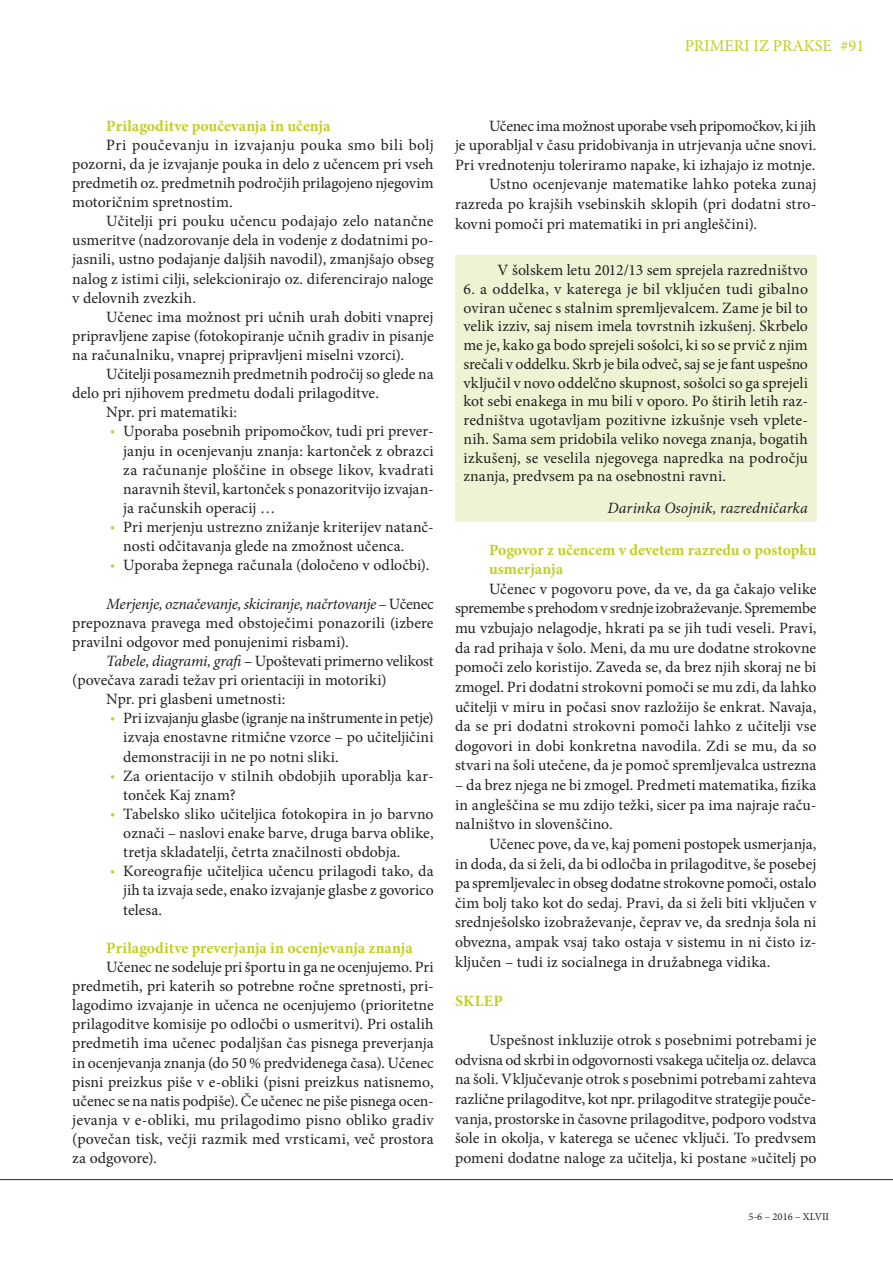
<style>
.page{position:relative;width:893px;height:1263px;background:#fff}
.page>*{position:absolute;margin:0;border:0;box-sizing:border-box;transform-origin:0 0}
.t1{font:16.5px "Minion Pro";color:#c1ce23}
.t2{font:15.75px/19px "Minion Pro";color:#231f20;text-align:justify}
.t3{font:700 15.75px/19.6px "Minion Pro";letter-spacing:.005em;color:#c1ce23}
.t4{font:15.75px "Minion Pro";letter-spacing:-.02em;color:#231f20}
.t5{font:italic 15.75px "Minion Pro";color:#231f20}
.t6{font:10.5px "Minion Pro";color:#231f20}
.s1{font-family:"Myriad Pro";color:#c1ce23}
.s2{font-style:italic}
</style>
<div class="page">
<hr style="left:0;top:1179px;width:893px;height:1px;background:#231f20">
<div style="left:455px;top:255px;width:361px;height:266px;background:#f0f3d3"></div>
<p class="t1" style="left:685px;top:35px;width:181px">PRIMERI IZ PRAKSE #91</p>
<p class="t3" style="left:106px;top:115px;width:226px">Prilagoditve poučevanja in učenja</p>
<p class="t2" style="left:72px;top:135px;width:363px;text-indent:34px">Pri poučevanju in izvajanju pouka smo bili bolj pozorni, da je izvajanje pouka in delo z učencem pri vseh predmetih oz. predmetnih področjih prilagojeno njegovim motoričnim spretnostim.</p>
<p class="t2" style="left:72px;top:212px;width:363px;text-indent:34px">Učitelji pri pouku učencu podajajo zelo natančne usmeritve (nadzorovanje dela in vodenje z dodatnimi po&shy;jasnili, ustno podajanje daljših navodil), zmanjšajo obseg nalog z istimi cilji, selekcionirajo oz. diferencirajo naloge v delovnih zvezkih.</p>
<p class="t2" style="left:72px;top:307px;width:363px;text-indent:34px">Učenec ima možnost pri učnih urah dobiti vnaprej pripravljene zapise (fotokopiranje učnih gradiv in pisanje na računalniku, vnaprej pripravljeni miselni vzorci).</p>
<p class="t2" style="left:106px;top:365px;width:329px">Učitelji posameznih predmetnih področij so glede na</p>
<p class="t2" style="left:72px;top:384px;width:308px">delo pri njihovem predmetu dodali prilagoditve.</p>
<p class="t2" style="left:106px;top:403px;width:132px">Npr. pri matematiki:</p>
<p class="t2" style="left:123px;top:422px;width:312px;text-indent:-13px"><span class="s1">•</span> Uporaba posebnih pripomočkov, tudi pri prever&shy;janju in ocenjevanju znanja: kartonček z obrazci za računanje ploščine in obsege likov, kvadrati naravnih števil, kartonček s ponazoritvijo izvajan&shy;ja računskih operacij …</p>
<p class="t2" style="left:123px;top:518px;width:312px;text-indent:-13px"><span class="s1">•</span> Pri merjenju ustrezno znižanje kriterijev natanč&shy;nosti odčitavanja glede na zmožnost učenca.</p>
<p class="t2" style="left:111px;top:556px;width:320px"><span class="s1">•</span> Uporaba žepnega računala (določeno v odločbi).</p>
<p class="t2" style="left:72px;top:594px;width:363px;text-indent:34px"><span class="s2">Merjenje, označevanje, skiciranje, načrtovanje</span> – Učenec prepoznava pravega med obstoječimi ponazorili (izbere pravilni odgovor med ponujenimi risbami).</p>
<p class="t2" style="left:106px;top:651px;width:329px"><span class="s2">Tabele, diagrami, grafi</span> – Upoštevati primerno velikost</p>
<p class="t2" style="left:72px;top:671px;width:316px">(povečava zaradi težav pri orientaciji in motoriki)</p>
<p class="t2" style="left:106px;top:690px;width:180px">Npr. pri glasbeni umetnosti:</p>
<p class="t2" style="left:123px;top:709px;width:312px;text-indent:-13px"><span class="s1">•</span> Pri izvajanju glasbe (igranje na inštrumente in petje) izvaja enostavne ritmične vzorce – po učiteljičini demonstraciji in ne po notni sliki.</p>
<p class="t2" style="left:123px;top:766px;width:312px;text-indent:-13px"><span class="s1">•</span> Za orientacijo v stilnih obdobjih uporablja kar&shy;tonček Kaj znam?</p>
<p class="t2" style="left:123px;top:804px;width:312px;text-indent:-13px"><span class="s1">•</span> Tabelsko sliko učiteljica fotokopira in jo barvno označi – naslovi enake barve, druga barva oblike, tretja skladatelji, četrta značilnosti obdobja.</p>
<p class="t2" style="left:123px;top:862px;width:312px;text-indent:-13px"><span class="s1">•</span> Koreografije učiteljica učencu prilagodi tako, da jih ta izvaja sede, enako izvajanje glasbe z govorico telesa.</p>
<p class="t3" style="left:106px;top:938px;width:308px">Prilagoditve preverjanja in ocenjevanja znanja</p>
<p class="t2" style="left:72px;top:957px;width:363px;text-indent:34px">Učenec ne sodeluje pri športu in ga ne ocenjujemo. Pri predmetih, pri katerih so potrebne ročne spretnosti, pri&shy;lagodimo izvajanje in učenca ne ocenjujemo (prioritetne prilagoditve komisije po odločbi o usmeritvi). Pri ostalih predmetih ima učenec podaljšan čas pisnega preverjanja in ocenjevanja znanja (do 50 % predvidenega časa). Učenec pisni preizkus piše v e-obliki (pisni preizkus natisnemo, učenec se na natis podpiše). Če učenec ne piše pisnega ocen&shy;jevanja v e-obliki, mu prilagodimo pisno obliko gradiv (povečan tisk, večji razmik med vrsticami, več prostora za odgovore).</p>
<p class="t4" style="left:489px;top:115px;width:329px">Učenec ima možnost uporabe vseh pripomočkov, ki jih</p>
<p class="t2" style="left:455px;top:136px;width:363px">je uporabljal v času pridobivanja in utrjevanja učne snovi.</p>
<p class="t2" style="left:455px;top:155px;width:362px">Pri vrednotenju toleriramo napake, ki izhajajo iz motnje.</p>
<p class="t2" style="left:489px;top:175px;width:329px">Ustno ocenjevanje matematike lahko poteka zunaj</p>
<p class="t2" style="left:455px;top:195px;width:363px">razreda po krajših vsebinskih sklopih (pri dodatni stro-</p>
<p class="t2" style="left:455px;top:214px;width:304px">kovni pomoči pri matematiki in pri angleščini).</p>
<p class="t2" style="left:497px;top:261px;width:312px">V šolskem letu 2012/13 sem sprejela razredništvo</p>
<p class="t2" style="left:463px;top:279px;width:346px">6. a oddelka, v katerega je bil vključen tudi gibalno oviran učenec s stalnim spremljevalcem. Zame je bil to velik izziv, saj nisem imela tovrstnih izkušenj. Skrbelo me je, kako ga bodo sprejeli sošolci, ki so se prvič z njim srečali v oddelku. Skrb je bila odveč, saj se je fant uspešno vključil v novo oddelčno skupnost, sošolci so ga sprejeli kot sebi enakega in mu bili v oporo. Po štirih letih raz&shy;redništva ugotavljam pozitivne izkušnje vseh vplete&shy;nih. Sama sem pridobila veliko novega znanja, bogatih izkušenj, se veselila njegovega napredka na področju znanja, predvsem pa na osebnostni ravni.</p>
<p class="t5" style="left:608px;top:497px;width:202px">Darinka Osojnik, razredničarka</p>
<p class="t3" style="left:489px;top:539px;width:329px">Pogovor z učencem v devetem razredu o postopku usmerjanja</p>
<p class="t2" style="left:455px;top:579px;width:363px;line-height:19.6px;text-indent:34px">Učenec v pogovoru pove, da ve, da ga čakajo velike spremembe s prehodom v srednje izobraževanje. Spremembe mu vzbujajo nelagodje, hkrati pa se jih tudi veseli. Pravi, da rad prihaja v šolo. Meni, da mu ure dodatne strokovne pomoči zelo koristijo. Zaveda se, da brez njih skoraj ne bi zmogel. Pri dodatni strokovni pomoči se mu zdi, da lahko učitelji v miru in počasi snov razložijo še enkrat. Navaja, da se pri dodatni strokovni pomoči lahko z učitelji vse dogovori in dobi konkretna navodila. Zdi se mu, da so stvari na šoli utečene, da je pomoč spremljevalca ustrezna</p>
<p class="t2" style="left:455px;top:775px;width:363px;line-height:19.6px">– da brez njega ne bi zmogel. Predmeti matematika, fizika in angleščina se mu zdijo težki, sicer pa ima najraje raču&shy;nalništvo in slovenščino.</p>
<p class="t2" style="left:455px;top:834px;width:363px;line-height:19.6px;text-indent:34px">Učenec pove, da ve, kaj pomeni postopek usmerjanja, in doda, da si želi, da bi odločba in prilagoditve, še posebej pa spremljevalec in obseg dodatne strokovne pomoči, ostalo čim bolj tako kot do sedaj. Pravi, da si želi biti vključen v srednješolsko izobraževanje, čeprav ve, da srednja šola ni obvezna, ampak vsaj tako ostaja v sistemu in ni čisto iz&shy;ključen – tudi iz socialnega in družabnega vidika.</p>
<p class="t3" style="left:455px;top:991px;width:6px">SKLE</p>
<p class="t3" style="left:493px;top:991px;width:11px">P</p>
<p class="t2" style="left:455px;top:1030px;width:363px;line-height:19.6px;text-indent:34px">Uspešnost inkluzije otrok s posebnimi potrebami je odvisna od skrbi in odgovornosti vsakega učitelja oz. delavca na šoli. Vključevanje otrok s posebnimi potrebami zahteva različne prilagoditve, kot npr. prilagoditve strategije pouče&shy;vanja, prostorske in časovne prilagoditve, podporo vodstva šole in okolja, v katerega se učenec vključi. To predvsem pomeni dodatne naloge za učitelja, ki postane »učitelj po</p>
<p class="t6" style="left:748px;top:1210px;width:82px">5-6 – 2016 – XLVII</p>
</div>
